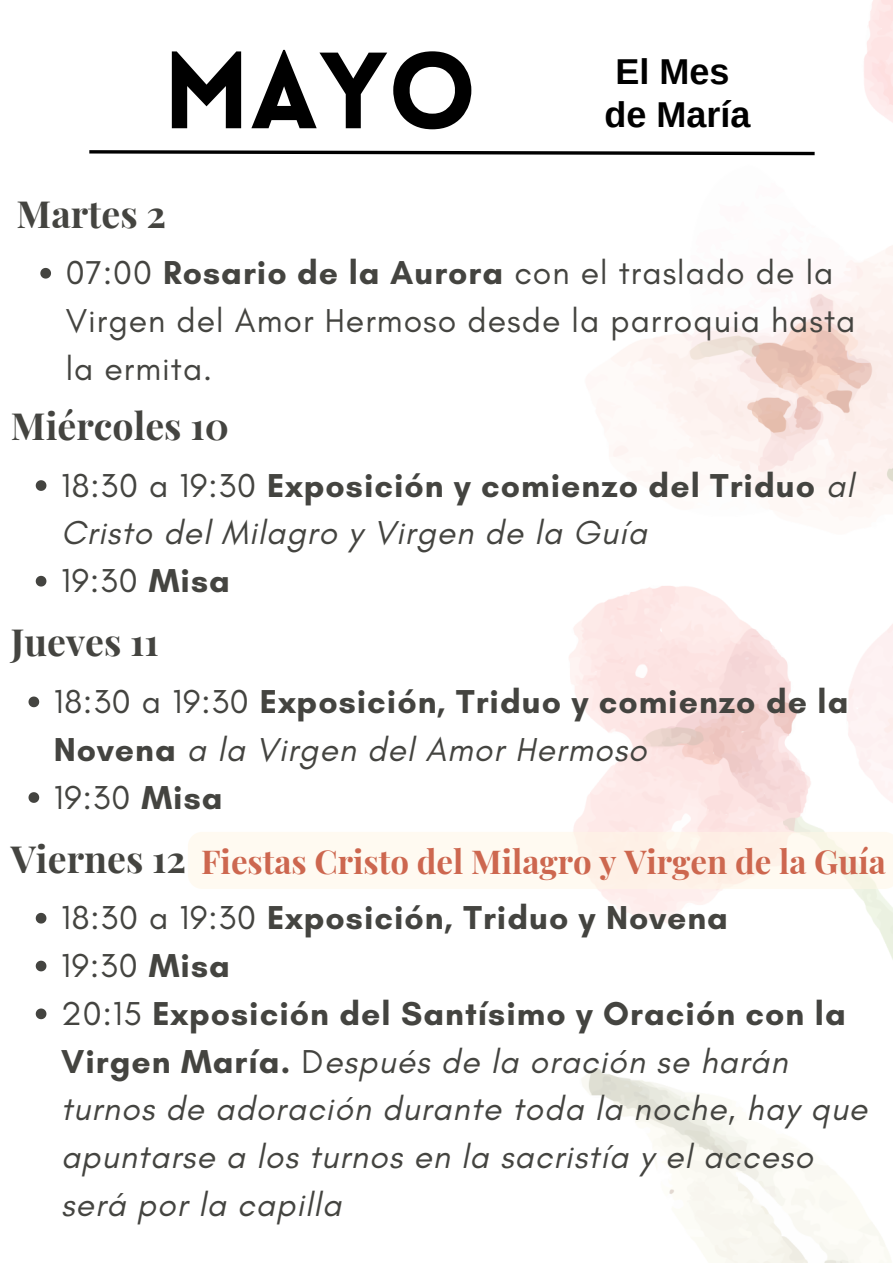
<style>
.page{position:relative;width:893px;height:1263px;background:#fff}
.page>*{position:absolute;margin:0;border:0;box-sizing:border-box;transform-origin:0 0}
.t1{font:900 105.75px "Lovelo";color:#000}
.t2{font:700 37.5px "Playfair Display";color:#444440}
.t3{font:700 36px/42.8px "Arimo";color:#000;text-align:center}
.t4{font:italic 33.75px/47.8px "Glacial Indifference";letter-spacing:.03em;color:#444440}
.t5{font:33.75px/47.8px "Glacial Indifference";letter-spacing:.03em;color:#444440}
.t6{font:700 33.75px/47.8px "Glacial Indifference";letter-spacing:.03em;color:#444440}
.t7{font:700 33px "Playfair Display";color:#cd674f}
.s1{font-weight:700}
.s2{font-style:normal}
.s3{font-weight:700;font-style:normal}
.s4{font-weight:400}
.s5{font-weight:400;font-style:italic}
.s6{font-size:37.5px;color:#444440}
</style>
<div class="page">
<img style="left:569px;top:0;width:324px;height:1263px">
<svg style="left:89px;top:148px;width:729px;height:9px"></svg>
<svg style="left:40px;top:268px;width:11px;height:11px"></svg>
<svg style="left:36px;top:480px;width:10px;height:11px"></svg>
<svg style="left:36px;top:576px;width:10px;height:10px"></svg>
<svg style="left:29px;top:696px;width:10px;height:11px"></svg>
<svg style="left:29px;top:792px;width:10px;height:11px"></svg>
<svg style="left:36px;top:913px;width:10px;height:10px"></svg>
<svg style="left:36px;top:961px;width:10px;height:10px"></svg>
<svg style="left:36px;top:1008px;width:10px;height:11px"></svg>
<svg style="left:188px;top:832px;width:705px;height:57px"></svg>
<h1 class="t1" style="left:163px;top:49px;width:315px">Mayo</h1>
<p class="t3" style="left:604px;top:50px;width:147px">El Mes de María</p>
<p class="t2" style="left:17px;top:187px;width:151px">Martes 2</p>
<p class="t5" style="left:66px;top:248px;width:791px">07:00 <span class="s1">Rosario de la Aurora</span> con el traslado de la<br>Virgen del Amor Hermoso desde la parroquia hasta la ermita.</p>
<p class="t2" style="left:11px;top:399px;width:219px">Miércoles 10</p>
<p class="t4" style="left:61px;top:461px;width:794px"><span class="s2">18:30 a 19:30</span> <span class="s3">Exposición y comienzo del Triduo</span> al<br>Cristo del Milagro y Virgen de la Guía<br><span class="s2">19:30</span> <span class="s3">Misa</span></p>
<p class="t2" style="left:11px;top:615px;width:149px">Jueves 11</p>
<p class="t6" style="left:54px;top:677px;width:796px"><span class="s4">18:30 a 19:30</span> Exposición, Triduo y comienzo de la<br>Novena <span class="s5">a la Virgen del Amor Hermoso<br></span><span class="s4">19:30</span> Misa</p>
<p class="t7" style="left:11px;top:838px;width:876px"><span class="s6">Viernes 12</span> Fiestas Cristo del Milagro y Virgen de la Guía</p>
<p class="t4" style="left:61px;top:893px;width:807px"><span class="s2">18:30 a 19:30</span> <span class="s3">Exposición, Triduo y Novena<br></span><span class="s2">19:30</span> <span class="s3">Misa<br></span><span class="s2">20:15</span> <span class="s3">Exposición del Santísimo y Oración con la Virgen María.</span> <span class="s2">D</span>espués de la oración se harán turnos de adoración durante toda la noche, hay que apuntarse a los turnos en la sacristía y el acceso será por la capilla</p>
</div>
